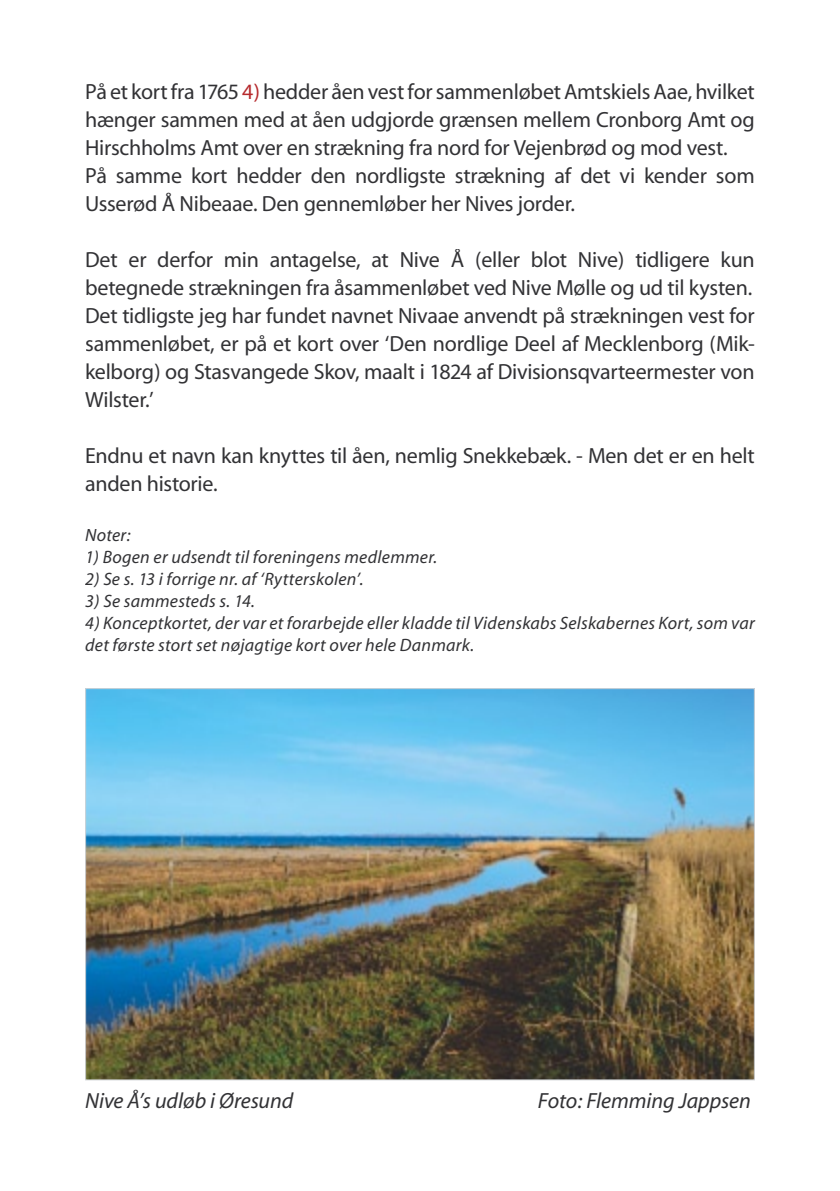
<style>
.page{position:relative;width:840px;height:1191px;background:#fff}
.page>*{position:absolute;margin:0;border:0;box-sizing:border-box;transform-origin:0 0}
.t1{font:22px/28px "Myriad";letter-spacing:-.01em;color:#323235}
.t2{font:italic 22px "Myriad";letter-spacing:-.005em;color:#323235}
.t3{font:italic 18px/22px "Myriad";letter-spacing:.015em;color:#323235}
.s1{color:#b62a2d}
</style>
<div class="page">
<img style="left:86px;top:689px;width:667px;height:390px">
<hr style="left:85px;top:688px;width:1px;height:391px;background:#d0d3d6">
<hr style="left:86px;top:1079px;width:668px;height:1px;background:#d0d3d6">
<hr style="left:753px;top:688px;width:1px;height:391px;background:#d0d3d6">
<hr style="left:86px;top:688px;width:668px;height:1px;background:#d0d3d6">
<p class="t1" style="left:85px;top:79px;width:670px">På et kort fra 1765 <span class="s1">4)</span> hedder åen vest for sammenløbet Amtskiels Aae, hvilket hænger sammen med at åen udgjorde grænsen mellem Cronborg Amt og Hirschholms Amt over en strækning fra nord for Vejenbrød og mod vest.<br>På samme kort hedder den nordligste strækning af det vi kender som Usserød Å Nibeaae. Den gennemløber her Nives jorder.</p>
<p class="t1" style="left:85px;top:247px;width:670px;text-align:justify">Det er derfor min antagelse, at Nive Å (eller blot Nive) tidligere kun betegnede strækningen fra åsammenløbet ved Nive Mølle og ud til kysten.<br>Det tidligste jeg har fundet navnet Nivaae anvendt på strækningen vest for sammenløbet, er på et kort over ‘Den nordlige Deel af Mecklenborg (Mik&shy;kelborg) og Stasvangede Skov, maalt i 1824 af Divisionsqvarteermester von Wilster.’</p>
<p class="t1" style="left:85px;top:443px;width:670px">Endnu et navn kan knyttes til åen, nemlig Snekkebæk. - Men det er en helt anden historie.</p>
<p class="t3" style="left:85px;top:525px;width:47px">Noter:</p>
<p class="t3" style="left:85px;top:547px;width:353px">1) Bogen er udsendt til foreningens medlemmer.</p>
<p class="t3" style="left:85px;top:569px;width:280px">2) Se s. 13 i forrige nr. af ‘Rytterskolen’.</p>
<p class="t3" style="left:85px;top:591px;width:171px">3) Se sammesteds s. 14.</p>
<p class="t3" style="left:85px;top:613px;width:671px">4) Konceptkortet, der var et forarbejde eller kladde til Videnskabs Selskabernes Kort, som var det første stort set nøjagtige kort over hele Danmark.</p>
<p class="t2" style="left:85px;top:1089px;width:210px">Nive Å’s udløb i Øresund</p>
<p class="t2" style="left:537px;top:1089px;width:214px">Foto: Flemming Jappsen</p>
</div>
